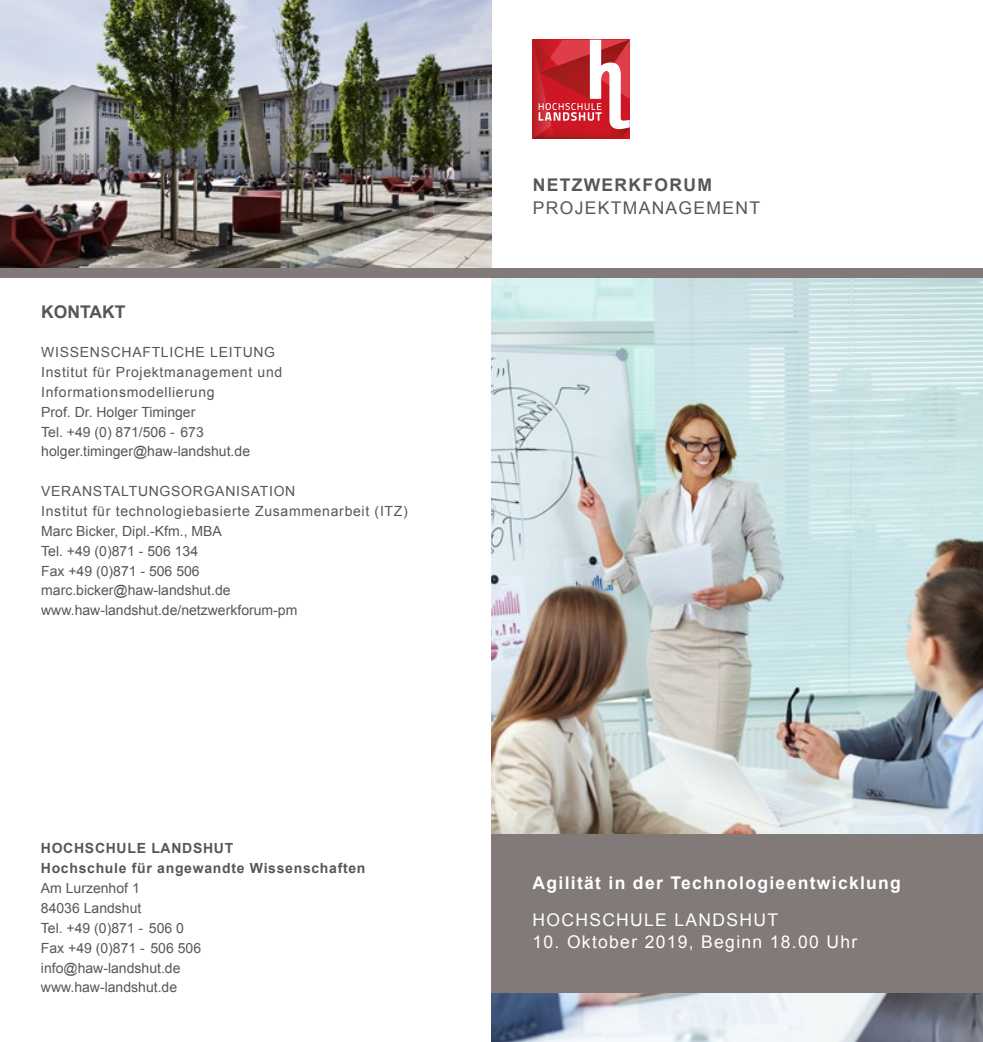
<style>
.page{position:relative;width:983px;height:1042px;background:#fff}
.page>*{position:absolute;margin:0;border:0;box-sizing:border-box;transform-origin:0 0}
.t1{font:17.5px "Arial";letter-spacing:.075em;color:#fff}
.t2{font:700 17.5px "Arial";letter-spacing:.075em;color:#fff}
.t3{font:17.5px "Arial";letter-spacing:.075em;color:#575756}
.t4{font:700 17.5px "Arial";letter-spacing:.075em;color:#575756}
.t5{font:700 17.5px "Arial";color:#575756}
.t6{font:14px/19.8px "Arial";color:#575756}
.t7{font:14px/19.8px "Arial";letter-spacing:.05em;color:#575756}
.t8{font:700 14px/19.8px "Arial";letter-spacing:.05em;color:#575756}
</style>
<div class="page">
<svg style="left:532px;top:40px;width:97px;height:99px"></svg>
<img style="left:491px;top:278px;width:491px;height:764px">
<div style="left:491px;top:834px;width:491px;height:159px;background:#827979"></div>
<div style="left:0;top:268px;width:982px;height:10px;background:#827979"></div>
<img style="left:0;top:0;width:491px;height:268px">
<p class="t5" style="left:41px;top:300px;width:86px">KONTAKT</p>
<p class="t7" style="left:41px;top:343px;width:242px">WISSENSCHAFTLICHE LEITUNG<br>Institut für Projektmanagement und<br>Informationsmodellierung<br>Prof. Dr. Holger Timinger<br>Tel. +49 (0) 871/506 - 673 holger.timinger@haw-landshut.de</p>
<p class="t6" style="left:41px;top:481px;width:368px">VERANSTALTUNGSORGANISATION<br>Institut für technologiebasierte Zusammenarbeit (ITZ)<br>Marc Bicker, Dipl.-Kfm., MBA<br>Tel. +49 (0)871 - 506 134<br>Fax +49 (0)871 - 506 506<br>marc.bicker@haw-landshut.de www.haw-landshut.de/netzwerkforum-pm</p>
<p class="t8" style="left:41px;top:839px;width:326px">HOCHSCHULE LANDSHUT<br>Hochschule für angewandte Wissenschaften</p>
<p class="t6" style="left:41px;top:878px;width:162px">Am Lurzenhof 1<br>84036 Landshut<br>Tel. +49 (0)871 - 506 0<br>Fax +49 (0)871 - 506 506 info@haw-landshut.de www.haw-landshut.de</p>
<p class="t4" style="left:532px;top:174px;width:181px">NETZWERKFORUM</p>
<p class="t3" style="left:532px;top:196px;width:229px">PROJEKTMANAGEMENT</p>
<p class="t2" style="left:532px;top:871px;width:370px">Agilität in der Technologieentwicklung</p>
<p class="t1" style="left:532px;top:908px;width:247px">HOCHSCHULE LANDSHUT</p>
<p class="t1" style="left:532px;top:931px;width:326px">10. Oktober 2019, Beginn 18.00 Uhr</p>
</div>
